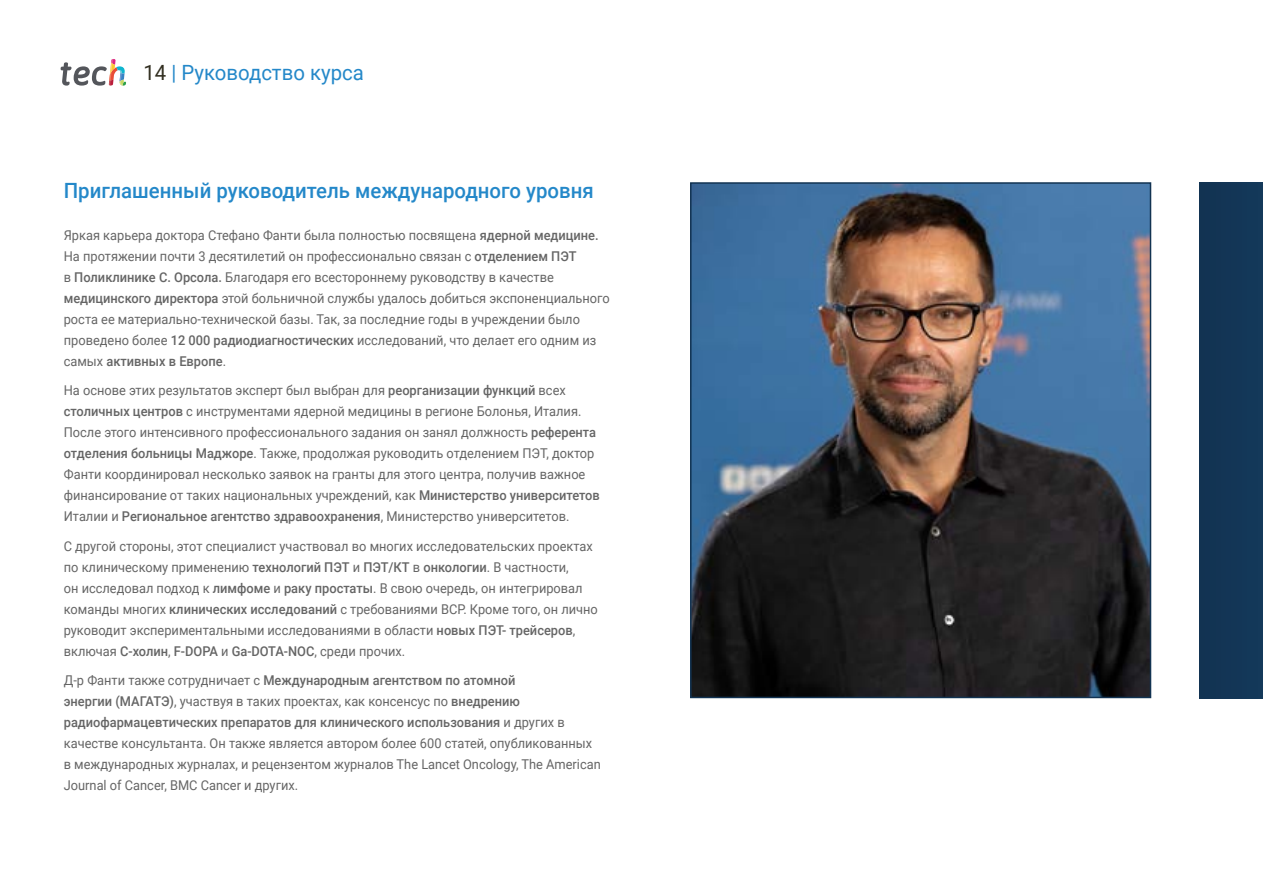
<style>
.page{position:relative;width:1263px;height:893px;background:#fff}
.page>*{position:absolute;margin:0;border:0;box-sizing:border-box;transform-origin:0 0}
.t1{font:500 21px "Roboto";color:#2488c9}
.t2{font:21px "Roboto";color:#2488c9}
.t3{font:13.5px/21px "Roboto";color:#656565;scale:.95 1}
.s1{color:#312e20}
.s2{font-weight:500}
</style>
<div class="page">
<div style="left:1199px;top:182px;width:64px;height:516px;background:#133556"></div>
<svg style="left:61px;top:59px;width:65px;height:27px"></svg>
<img style="left:693px;top:185px;width:455px;height:510px">
<div style="left:690px;top:182px;width:461px;height:516px;border:2px solid #123352"></div>
<h1 class="t2" style="left:144px;top:57px;width:222px"><span class="s1">14</span> | Руководство курса</h1>
<h1 class="t1" style="left:64px;top:176px;width:531px">Приглашенный руководитель международного уровня</h1>
<p class="t3" style="left:64px;top:224px;width:576px">Яркая карьера доктора Стефано Фанти была полностью посвящена <span class="s2">ядерной медицине.<br></span>На протяжении почти 3 десятилетий он профессионально связан с <span class="s2">отделением ПЭТ<br></span>в <span class="s2">Поликлинике С. Орсола.</span> Благодаря его всестороннему руководству в качестве <span class="s2">медицинского директора</span> этой больничной службы удалось добиться экспоненциального роста ее материально-технической базы. Так, за последние годы в учреждении было проведено более <span class="s2">12 000 радиодиагностических</span> исследований, что делает его одним из самых <span class="s2">активных в Европе</span>.</p>
<p class="t3" style="left:64px;top:379px;width:566px">На основе этих результатов эксперт был выбран для <span class="s2">реорганизации функций</span> всех <span class="s2">столичных центров</span> с инструментами ядерной медицины в регионе Болонья, Италия.<br>После этого интенсивного профессионального задания он занял должность <span class="s2">референта отделения больницы Маджоре</span>. Также, продолжая руководить отделением ПЭТ, доктор Фанти координировал несколько заявок на гранты для этого центра, получив важное финансирование от таких национальных учреждений, как <span class="s2">Министерство университетов </span>Италии и <span class="s2">Региональное агентство здравоохранения</span>, Министерство университетов.</p>
<p class="t3" style="left:64px;top:535px;width:564px">С другой стороны, этот специалист участвовал во многих исследовательских проектах по клиническому применению <span class="s2">технологий ПЭТ</span> и <span class="s2">ПЭТ/КТ</span> в <span class="s2">онкологии</span>. В частности,<br>он исследовал подход к <span class="s2">лимфоме</span> и <span class="s2">раку простаты</span>. В свою очередь, он интегрировал команды многих <span class="s2">клинических исследований</span> с требованиями BCP. Кроме того, он лично руководит экспериментальными исследованиями в области <span class="s2">новых ПЭТ- трейсеров</span>, включая <span class="s2">C-холин</span>, <span class="s2">F-DOPA</span> и <span class="s2">Ga-DOTA-NOC</span>, среди прочих.</p>
<p class="t3" style="left:64px;top:669px;width:567px">Д-р Фанти также сотрудничает с <span class="s2">Международным агентством по атомной<br>энергии (МАГАТЭ)</span>, участвуя в таких проектах, как консенсус по <span class="s2">внедрению радиофармацевтических препаратов для клинического использования</span> и других в качестве консультанта. Он также является автором более 600 статей, опубликованных в международных журналах, и рецензентом журналов The Lancet Oncology, The American Journal of Cancer, BMC Cancer и других.</p>
</div>
